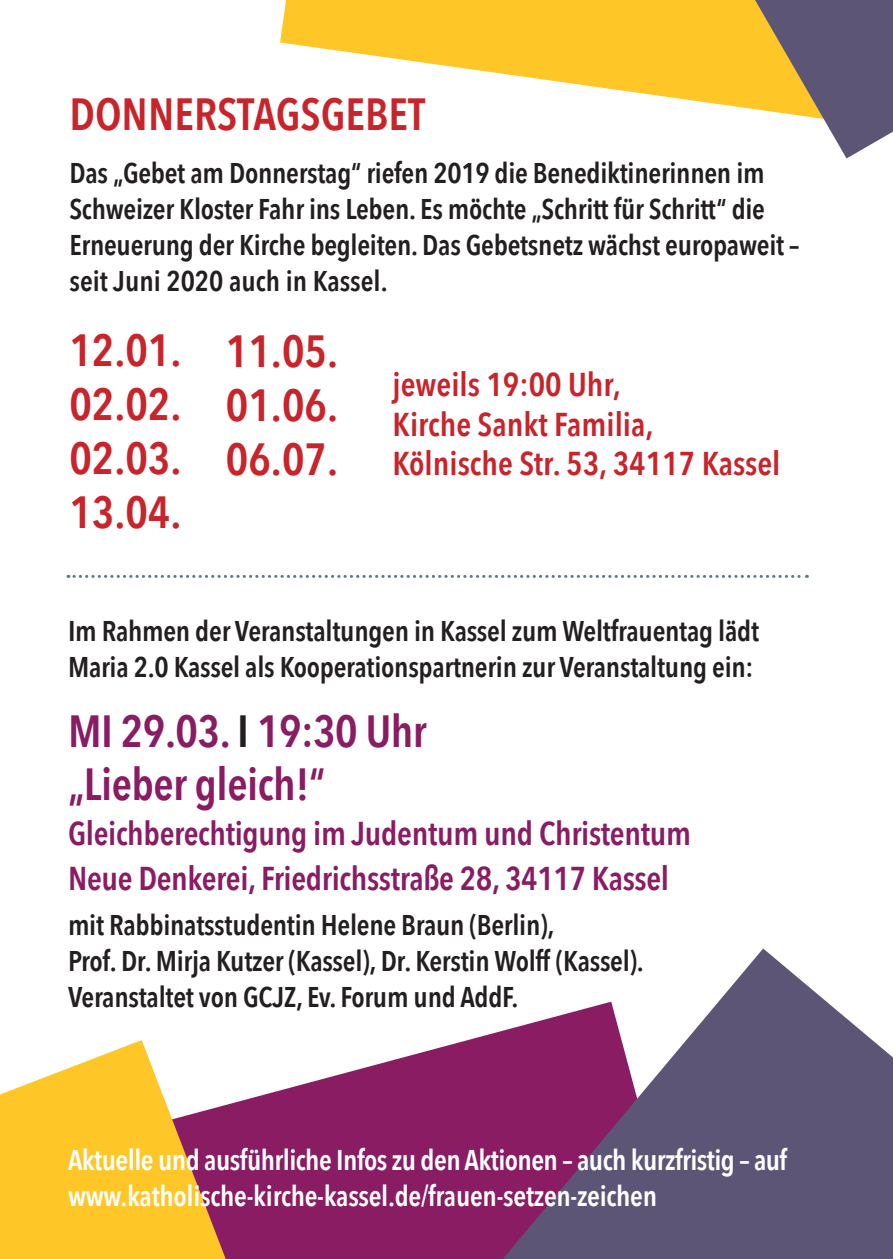
<style>
.page{position:relative;width:893px;height:1259px;background:#fff}
.page>*{position:absolute;margin:0;border:0;box-sizing:border-box;transform-origin:0 0}
.t1{font:600 45px/54px "Avenir Next Condensed";color:#c8242b;text-align:justify}
.t2{font:600 45px/53.1px "Avenir Next Condensed";letter-spacing:-.01em;color:#891c63}
.t3{font:600 33px/45px "Avenir Next Condensed";letter-spacing:-.01em;color:#891c63}
.t4{font:600 33px/39.6px "Avenir Next Condensed";color:#c8242b}
.t5{font:600 28.5px/36px "Avenir Next Condensed";letter-spacing:-.01em;color:#231f20}
.t6{font:600 28.5px/36px "Avenir Next Condensed";letter-spacing:-.02em;color:#fff}
.s1{color:#231f20}
</style>
<div class="page">
<svg style="left:280px;top:0;width:475px;height:110px;fill:#fec627"></svg>
<svg style="left:755px;top:0;width:138px;height:158px"></svg>
<svg style="left:68px;top:575px;width:739px;height:3px"></svg>
<svg style="left:226px;top:1030px;width:277px;height:229px;fill:#891c63"></svg>
<svg style="left:503px;top:948px;width:390px;height:311px;fill:#5d5576"></svg>
<svg style="left:0;top:1040px;width:226px;height:219px;fill:#fec627"></svg>
<h1 class="t1" style="left:69px;top:86px;width:357px">DOnnerStagSgeBet</h1>
<p class="t5" style="left:69px;top:154px;width:731px">Das „gebet am Donnerstag“ riefen 2019 die Benediktinerinnen im Schweizer Kloster Fahr ins leben. es möchte „Schritt für Schritt“ die erneuerung der Kirche begleiten. Das gebetsnetz wächst europaweit – seit Juni 2020 auch in Kassel.</p>
<h1 class="t1" style="left:69px;top:322px;width:114px">12.01.<br>02.02.<br>02.03.<br>13.04.</h1>
<h1 class="t1" style="left:226px;top:323px;width:114px">11.05.<br>01.06.<br>06.07.</h1>
<p class="t4" style="left:393px;top:364px;width:389px">jeweils 19:00 uhr,<br>Kirche Sankt Familia,<br>Kölnische Str. 53, 34117 Kassel</p>
<p class="t5" style="left:68px;top:612px;width:693px">im rahmen der Veranstaltungen in Kassel zum Weltfrauentag lädt<br>Maria 2.0 Kassel als Kooperationspartnerin zur Veranstaltung ein:</p>
<h1 class="t2" style="left:68px;top:703px;width:360px">Mi 29.03. <span class="s1">i</span> 19:30 uhr „lieber gleich!“</h1>
<p class="t3" style="left:68px;top:810px;width:625px">gleichberechtigung im Judentum und Christentum neue Denkerei, Friedrichsstraße 28, 34117 Kassel</p>
<p class="t5" style="left:68px;top:906px;width:577px">mit rabbinatsstudentin Helene Braun (Berlin),<br>Prof. Dr. Mirja Kutzer (Kassel), Dr. Kerstin Wolff (Kassel).<br>Veranstaltet von gCJZ, ev. Forum und addF.</p>
<p class="t6" style="left:68px;top:1141px;width:721px">aktuelle und ausführliche infos zu den aktionen – auch kurzfristig – auf www.katholische-kirche-kassel.de/frauen-setzen-zeichen</p>
</div>
